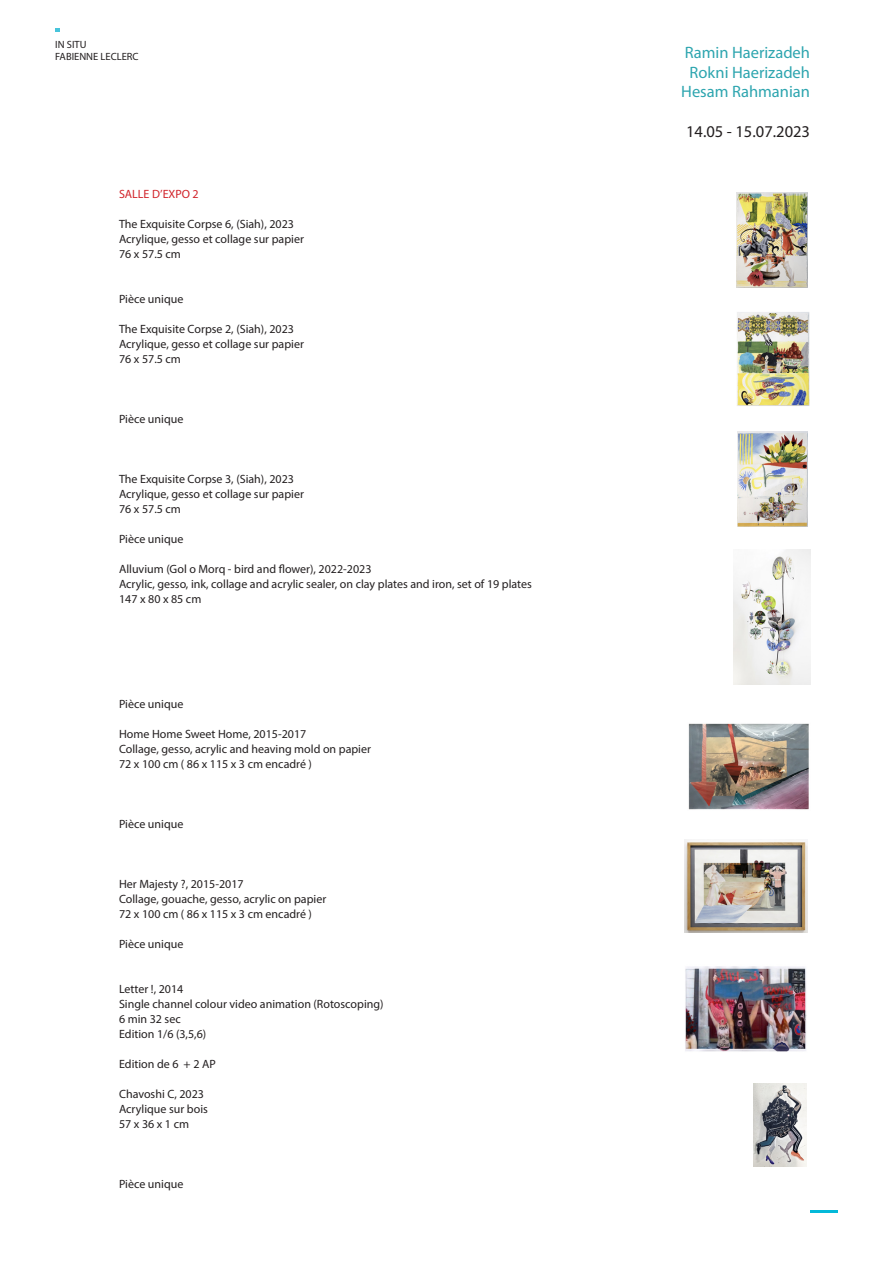
<style>
.page{position:relative;width:893px;height:1263px;background:#fff}
.page>*{position:absolute;margin:0;border:0;box-sizing:border-box;transform-origin:0 0}
.t1{font:16.5px "Myriad Pro";color:#2da5af}
.t2{font:16.5px "Myriad Pro";color:#231f20}
.t3{font:12px "Myriad Pro";color:#231f20}
.t4{font:12px "Myriad Pro";color:#d1232a}
.t5{font:10.5px/11.9px "Myriad Pro";color:#231f20}
</style>
<div class="page">
<svg style="left:55px;top:28px;width:5px;height:4px"></svg>
<hr style="left:810px;top:1210px;width:28px;height:2px;background:#03b9d9">
<img style="left:736px;top:193px;width:72px;height:94px">
<img style="left:734px;top:550px;width:76px;height:134px">
<img style="left:688px;top:723px;width:121px;height:87px">
<img style="left:737px;top:312px;width:73px;height:94px">
<img style="left:737px;top:432px;width:70px;height:94px">
<img style="left:684px;top:839px;width:124px;height:94px">
<img style="left:685px;top:966px;width:122px;height:86px">
<img style="left:753px;top:1083px;width:54px;height:83px">
<p class="t5" style="left:55px;top:39px;width:85px">IN SITU<br>FABIENNE LECLERC</p>
<p class="t4" style="left:119px;top:186px;width:81px">SALLE D’EXPO 2</p>
<p class="t3" style="left:119px;top:216px;width:176px">The Exquisite Corpse 6, (Siah), 2023</p>
<p class="t3" style="left:119px;top:231px;width:186px">Acrylique, gesso et collage sur papier</p>
<p class="t3" style="left:119px;top:246px;width:63px">76 x 57.5 cm</p>
<p class="t3" style="left:119px;top:291px;width:66px">Pièce unique</p>
<p class="t3" style="left:119px;top:321px;width:176px">The Exquisite Corpse 2, (Siah), 2023</p>
<p class="t3" style="left:119px;top:336px;width:186px">Acrylique, gesso et collage sur papier</p>
<p class="t3" style="left:119px;top:351px;width:63px">76 x 57.5 cm</p>
<p class="t3" style="left:119px;top:411px;width:66px">Pièce unique</p>
<p class="t3" style="left:119px;top:471px;width:176px">The Exquisite Corpse 3, (Siah), 2023</p>
<p class="t3" style="left:119px;top:486px;width:186px">Acrylique, gesso et collage sur papier</p>
<p class="t3" style="left:119px;top:501px;width:63px">76 x 57.5 cm</p>
<p class="t3" style="left:119px;top:531px;width:66px">Pièce unique</p>
<p class="t3" style="left:119px;top:561px;width:254px">Alluvium (Gol o Morq - bird and flower), 2022-2023</p>
<p class="t3" style="left:119px;top:576px;width:414px">Acrylic, gesso, ink, collage and acrylic sealer, on clay plates and iron, set of 19 plates</p>
<p class="t3" style="left:119px;top:591px;width:84px">147 x 80 x 85 cm</p>
<p class="t3" style="left:119px;top:696px;width:66px">Pièce unique</p>
<p class="t3" style="left:119px;top:726px;width:189px">Home Home Sweet Home, 2015-2017</p>
<p class="t3" style="left:119px;top:741px;width:253px">Collage, gesso, acrylic and heaving mold on papier</p>
<p class="t3" style="left:119px;top:756px;width:194px">72 x 100 cm ( 86 x 115 x 3 cm encadré )</p>
<p class="t3" style="left:119px;top:816px;width:66px">Pièce unique</p>
<p class="t3" style="left:119px;top:876px;width:126px">Her Majesty ?, 2015-2017</p>
<p class="t3" style="left:119px;top:891px;width:209px">Collage, gouache, gesso, acrylic on papier</p>
<p class="t3" style="left:119px;top:906px;width:194px">72 x 100 cm ( 86 x 115 x 3 cm encadré )</p>
<p class="t3" style="left:119px;top:936px;width:66px">Pièce unique</p>
<p class="t3" style="left:119px;top:981px;width:66px">Letter !, 2014</p>
<p class="t3" style="left:119px;top:996px;width:266px">Single channel colour video animation (Rotoscoping)</p>
<p class="t3" style="left:119px;top:1011px;width:63px">6 min 32 sec</p>
<p class="t3" style="left:119px;top:1026px;width:89px">Edition 1/6 (3,5,6)</p>
<p class="t3" style="left:119px;top:1056px;width:98px">Edition de 6 + 2 AP</p>
<p class="t3" style="left:119px;top:1086px;width:86px">Chavoshi C, 2023</p>
<p class="t3" style="left:119px;top:1101px;width:90px">Acrylique sur bois</p>
<p class="t3" style="left:119px;top:1116px;width:71px">57 x 36 x 1 cm</p>
<p class="t3" style="left:119px;top:1176px;width:66px">Pièce unique</p>
<p class="t1" style="left:685px;top:42px;width:127px">Ramin Haerizadeh</p>
<p class="t1" style="left:689px;top:62px;width:122px">Rokni Haerizadeh</p>
<p class="t1" style="left:681px;top:82px;width:130px">Hesam Rahmanian</p>
<p class="t2" style="left:686px;top:121px;width:125px">14.05 - 15.07.2023</p>
</div>
